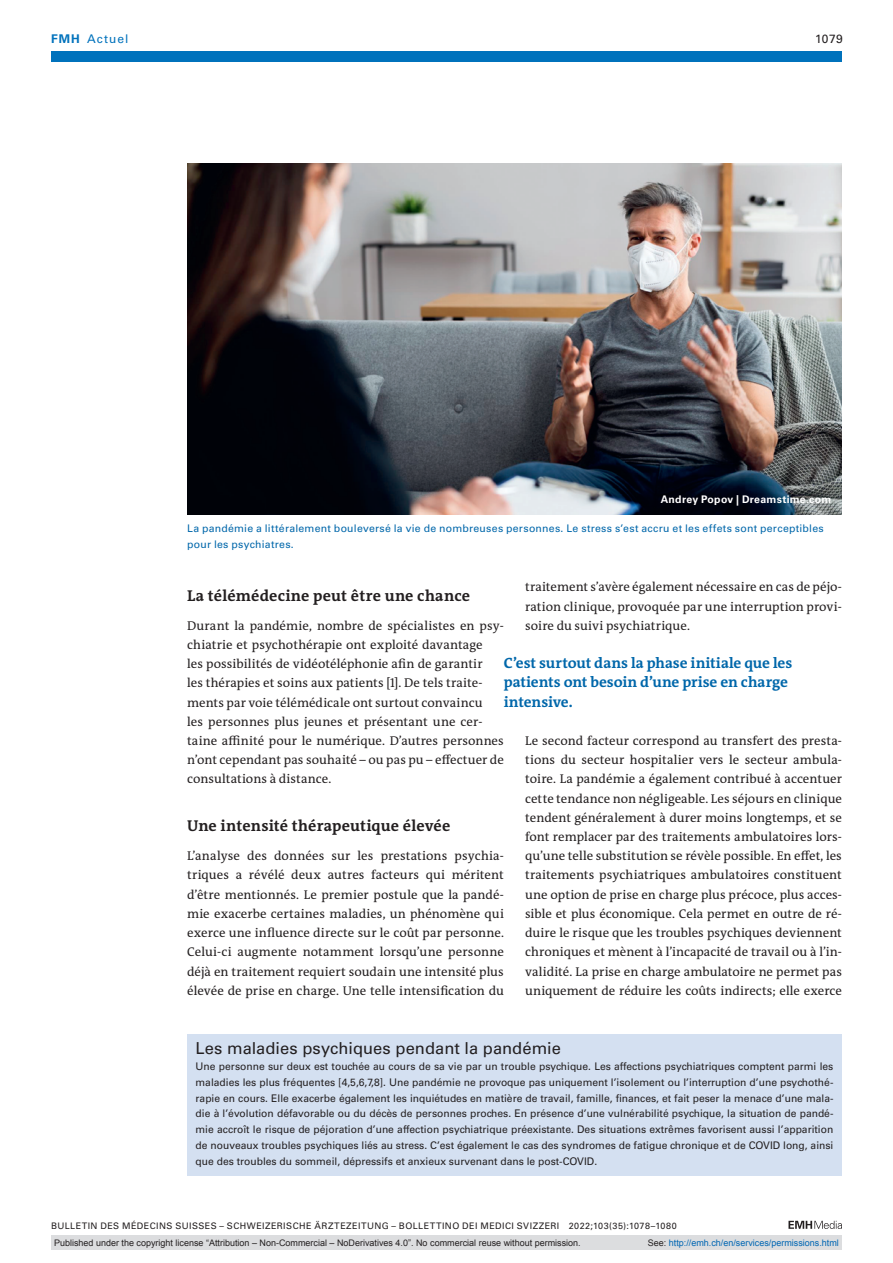
<style>
.page{position:relative;width:893px;height:1263px;background:#fff}
.page>*{position:absolute;margin:0;border:0;box-sizing:border-box;transform-origin:0 0}
.boxed-text{font:16.5px "Univers LT Std";color:#231f20}
.section-h1{font:700 15.75px "The Antiqua B W7";letter-spacing:.01em;color:#231f20}
.catchwords{font:700 15px/19.2px "The Antiqua B W7";letter-spacing:-.005em;color:#0067aa}
.section-pn{font:12.75px/19.2px "The Antiqua B W5 Plain";letter-spacing:.005em;color:#231f20;text-align:justify}
.ressort{font:12px "Univers LT Std";letter-spacing:.085em;color:#0072bc}
.ressort-2{font:12px "Univers LT Std";color:#231f20}
.boxed-text-2{font:10.5px/15.8px "Univers LT Std";color:#231f20;text-align:justify}
.fig-caption{font:10.5px/15.8px "Univers LT Std";letter-spacing:.025em;color:#0067aa}
.fig-caption-2{font:700 10.5px "Univers LT Std";letter-spacing:.025em;color:#fff}
.t1{font:9px "Arial";color:#231f20}
.fusszeile{font:9px "Univers LT Std";letter-spacing:.05em;color:#231f20}
.t2{font:9px "Arial";color:#0066b3}
.s1{font-weight:700}
.s2{color:#231f20}
</style>
<div class="page">
<svg style="left:788px;top:1221px;width:54px;height:8px"></svg>
<div style="left:187px;top:1034px;width:655px;height:33px;background:#d4e0f1"></div>
<div style="left:187px;top:1054px;width:655px;height:122px;background:#d4e0f1"></div>
<img style="left:187px;top:164px;width:655px;height:351px">
<div style="left:51px;top:51px;width:791px;height:11px;background:#0072bc"></div>
<div style="left:51px;top:1235px;width:791px;height:15px;background:#dcdddf"></div>
<p class="ressort" style="left:51px;top:31px;width:79px"><span class="s1">FMH</span> Actuel</p>
<p class="ressort-2" style="left:815px;top:31px;width:29px">1079</p>
<p class="fig-caption-2" style="left:661px;top:493px;width:172px">Andrey Popov | Dreamstime.com</p>
<p class="fig-caption" style="left:187px;top:520px;width:638px">La pandémie a littéralement bouleversé la vie de nombreuses personnes. Le stress s’est accru et les effets sont perceptibles pour les psychiatres.</p>
<p class="section-pn" style="left:525px;top:578px;width:318px">traitement s’avère également nécessaire en cas de péjo&shy;ration clinique, provoquée par une interruption provi&shy;soire du suivi psychiatrique.</p>
<p class="section-h1" style="left:187px;top:586px;width:285px">La télémédecine peut être une chance</p>
<p class="section-pn" style="left:187px;top:616px;width:318px;text-align:left">Durant la pandémie, nombre de spécialistes en psy&shy;chiatrie et psychothérapie ont exploité davantage<br>les possibilités de vidéotéléphonie afin de garantir<br>les thérapies et soins aux patients [1]. De tels traite&shy;ments par voie télémédicale ont surtout convaincu<br>les personnes plus jeunes et présentant une cer&shy;taine affinité pour le numérique. D’autres personnes n’ont cependant pas souhaité – ou pas pu – effectuer de consultations à distance.</p>
<p class="section-h1" style="left:187px;top:816px;width:265px">Une intensité thérapeutique élevée</p>
<p class="section-pn" style="left:187px;top:846px;width:318px">L’analyse des données sur les prestations psychia&shy;triques a révélé deux autres facteurs qui méritent d’être mentionnés. Le premier postule que la pandé&shy;mie exacerbe certaines maladies, un phénomène qui exerce une influence directe sur le coût par personne.<br>Celui-ci augmente notamment lorsqu’une personne déjà en traitement requiert soudain une intensité plus élevée de prise en charge. Une telle intensification du</p>
<p class="catchwords" style="left:504px;top:654px;width:290px">C’est surtout dans la phase initiale que les patients ont besoin d’une prise en charge intensive.</p>
<p class="section-pn" style="left:525px;top:731px;width:318px">Le second facteur correspond au transfert des presta&shy;tions du secteur hospitalier vers le secteur ambula&shy;toire. La pandémie a également contribué à accentuer cette tendance non négligeable. Les séjours en clinique tendent généralement à durer moins longtemps, et se font remplacer par des traitements ambulatoires lors&shy;qu’une telle substitution se révèle possible. En effet, les traitements psychiatriques ambulatoires constituent une option de prise en charge plus précoce, plus acces&shy;sible et plus économique. Cela permet en outre de ré&shy;duire le risque que les troubles psychiques deviennent chroniques et mènent à l’incapacité de travail ou à l’in&shy;validité. La prise en charge ambulatoire ne permet pas uniquement de réduire les coûts indirects; elle exerce</p>
<p class="boxed-text" style="left:196px;top:1039px;width:367px">Les maladies psychiques pendant la pandémie</p>
<p class="boxed-text-2" style="left:196px;top:1058px;width:639px">Une personne sur deux est touchée au cours de sa vie par un trouble psychique. Les affections psychiatriques comptent parmi les maladies les plus fréquentes [4,5,6,7,8]. Une pandémie ne provoque pas uniquement l’isolement ou l’interruption d’une psychothé&shy;rapie en cours. Elle exacerbe également les inquiétudes en matière de travail, famille, finances, et fait peser la menace d’une mala&shy;die à l’évolution défavorable ou du décès de personnes proches. En présence d’une vulnérabilité psychique, la situation de pandé&shy;mie accroît le risque de péjoration d’une affection psychiatrique préexistante. Des situations extrêmes favorisent aussi l’apparition de nouveaux troubles psychiques liés au stress. C’est également le cas des syndromes de fatigue chronique et de COVID long, ainsi que des troubles du sommeil, dépressifs et anxieux survenant dans le post-COVID.</p>
<p class="fusszeile" style="left:51px;top:1220px;width:627px">BULLETIN DES MÉDECINS SUISSES – SCHWEIZERISCHE ÄRZTEZEITUNG – BOLLETTINO DEI MEDICI SVIZZERI 2022;103(35):1078–1080</p>
<p class="t1" style="left:54px;top:1237px;width:528px">Published under the copyright license “Attribution – Non-Commercial – NoDerivatives 4.0”. No commercial reuse without permission.</p>
<p class="t2" style="left:648px;top:1237px;width:193px"><span class="s2">See:</span> http://emh.ch/en/services/permissions.html</p>
</div>
